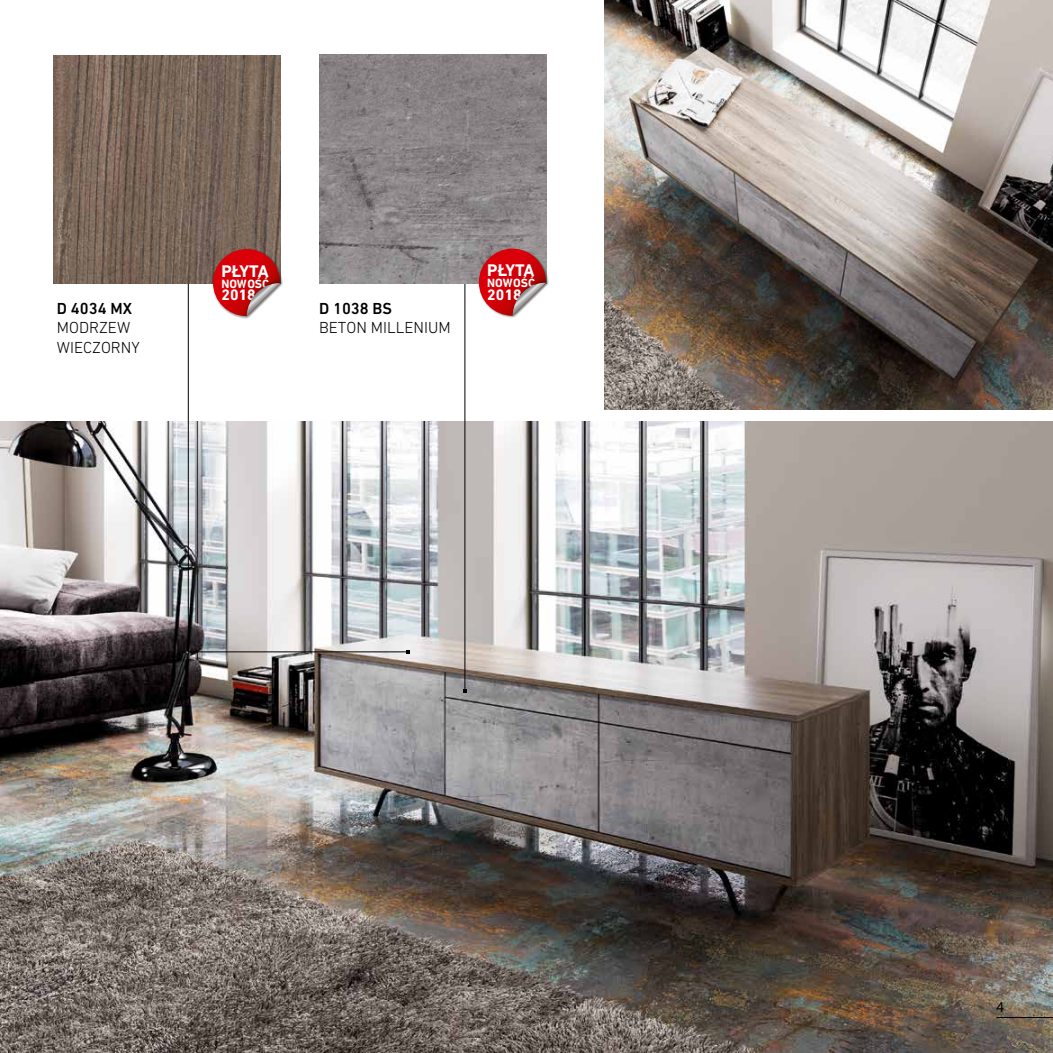
<style>
.page{position:relative;width:1053px;height:1053px;background:#fff}
.page>*{position:absolute;margin:0;border:0;box-sizing:border-box;transform-origin:0 0}
.t1{font:700 17.12px "DIN Next LT Pro";letter-spacing:-.03em;color:#fff}
.t2{font:300 16.25px/19.5px "DIN Next W1 G";color:#000}
.t3{font:500 16.25px "DIN Next W1 G";color:#000}
.t4{font:700 15.38px "DIN Next LT Pro";color:#fff}
.t5{font:15px "Myriad Pro";color:#000}
.t6{font:700 12.12px "DIN Next LT Pro";color:#fff}
</style>
<div class="page">
<img style="left:0;top:422px;width:1052px;height:630px">
<img style="left:604px;top:0;width:448px;height:409px">
<hr style="left:464px;top:283px;width:1px;height:408px;background:#000">
<svg style="left:463px;top:689px;width:4px;height:4px"></svg>
<hr style="left:188px;top:283px;width:1px;height:368px;background:#000">
<img style="left:53px;top:55px;width:228px;height:228px">
<img style="left:211px;top:247px;width:71px;height:72px">
<img style="left:243px;top:278px;width:40px;height:41px">
<svg style="left:213px;top:249px;width:67px;height:67px;background:#c84042"></svg>
<img style="left:319px;top:55px;width:228px;height:228px">
<img style="left:477px;top:247px;width:71px;height:71px">
<img style="left:509px;top:277px;width:40px;height:41px">
<svg style="left:479px;top:249px;width:67px;height:67px;background:#cb4549"></svg>
<hr style="left:189px;top:651px;width:219px;height:1px;background:#000">
<hr style="left:996px;top:1017px;width:56px;height:1px;background:#000">
<p class="t3" style="left:57px;top:299px;width:77px">D 4034 MX</p>
<p class="t2" style="left:57px;top:318px;width:84px">MODRZEW<br>WIECZORNY</p>
<p class="t1" style="left:221px;top:261px;width:49px">PŁYTA</p>
<p class="t6" style="left:221px;top:276px;width:49px">NOWOŚĆ</p>
<p class="t4" style="left:221px;top:286px;width:36px">2018</p>
<p class="t3" style="left:319px;top:298px;width:74px">D 1038 BS</p>
<p class="t2" style="left:319px;top:317px;width:133px">BETON MILLENIUM</p>
<p class="t1" style="left:487px;top:260px;width:49px">PŁYTA</p>
<p class="t6" style="left:487px;top:276px;width:49px">NOWOŚĆ</p>
<p class="t4" style="left:487px;top:286px;width:36px">2018</p>
<p class="t5" style="left:996px;top:997px;width:9px">4</p>
</div>
